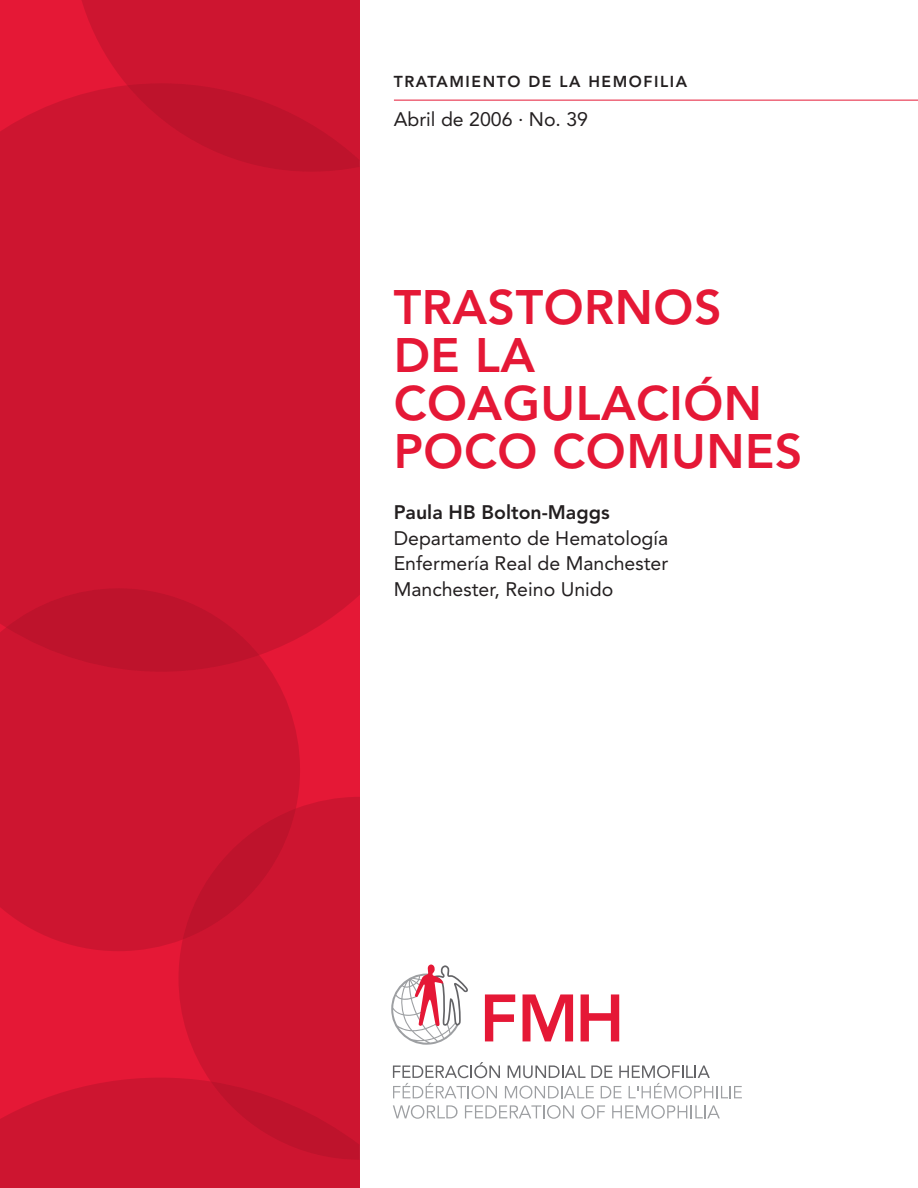
<style>
.page{position:relative;width:918px;height:1188px;background:#fff}
.page>*{position:absolute;margin:0;border:0;box-sizing:border-box;transform-origin:0 0}
.t1{font:800 48px/48px "Avenir LT Std";letter-spacing:.01em;color:#e51836}
.t2{font:19.5px/25.5px "Avenir LT Std";color:#231f20;text-align:justify}
.t3{font:800 19.5px "Avenir LT Std";color:#231f20}
.t4{font:800 15.75px "Avenir LT Std";letter-spacing:.1em;color:#231f20}
</style>
<div class="page">
<div style="left:0;top:0;width:360px;height:1188px;background:#e51836"></div>
<div style="left:82px;top:0;width:278px;height:85px;background:#cd1530"></div>
<div style="left:0;top:85px;width:360px;height:552px;background:#cd1530"></div>
<svg style="left:0;top:139px;width:1px;height:360px"></svg>
<div style="left:0;top:627px;width:300px;height:324px;background:#cd1530"></div>
<svg style="left:6px;top:588px;width:253px;height:84px;background:#c3132d"></svg>
<div style="left:178px;top:797px;width:182px;height:281px;background:#cd1530"></div>
<svg style="left:183px;top:808px;width:113px;height:132px;background:#c7142e"></svg>
<svg style="left:127px;top:83px;width:233px;height:89px;background:#c5132d"></svg>
<svg style="left:0;top:1078px;width:360px;height:110px;background:#cc142f"></svg>
<hr style="left:394px;top:100px;width:524px;height:1px;background:#e51836">
<svg style="left:485px;top:994px;width:30px;height:47px"></svg>
<svg style="left:523px;top:994px;width:50px;height:47px"></svg>
<svg style="left:581px;top:994px;width:38px;height:47px"></svg>
<svg style="left:391px;top:964px;width:77px;height:81px"></svg>
<svg style="left:393px;top:1062px;width:349px;height:37px"></svg>
<svg style="left:393px;top:1105px;width:65px;height:13px"></svg>
<svg style="left:465px;top:1105px;width:109px;height:13px"></svg>
<svg style="left:581px;top:1105px;width:24px;height:13px"></svg>
<svg style="left:612px;top:1105px;width:108px;height:13px"></svg>
<p class="t4" style="left:394px;top:72px;width:295px">TRATAMIENTO DE LA HEMOFILIA</p>
<p class="t2" style="left:394px;top:107px;width:196px">Abril de 2006 · No. 39</p>
<h1 class="t1" style="left:394px;top:284px;width:410px">TRASTORNOS<br>DE LA<br>COAGULACIÓN<br>POCO COMUNES</h1>
<p class="t3" style="left:394px;top:501px;width:217px">Paula HB Bolton-Maggs</p>
<p class="t2" style="left:394px;top:525px;width:276px">Departamento de Hematología Enfermería Real de Manchester Manchester, Reino Unido</p>
</div>
